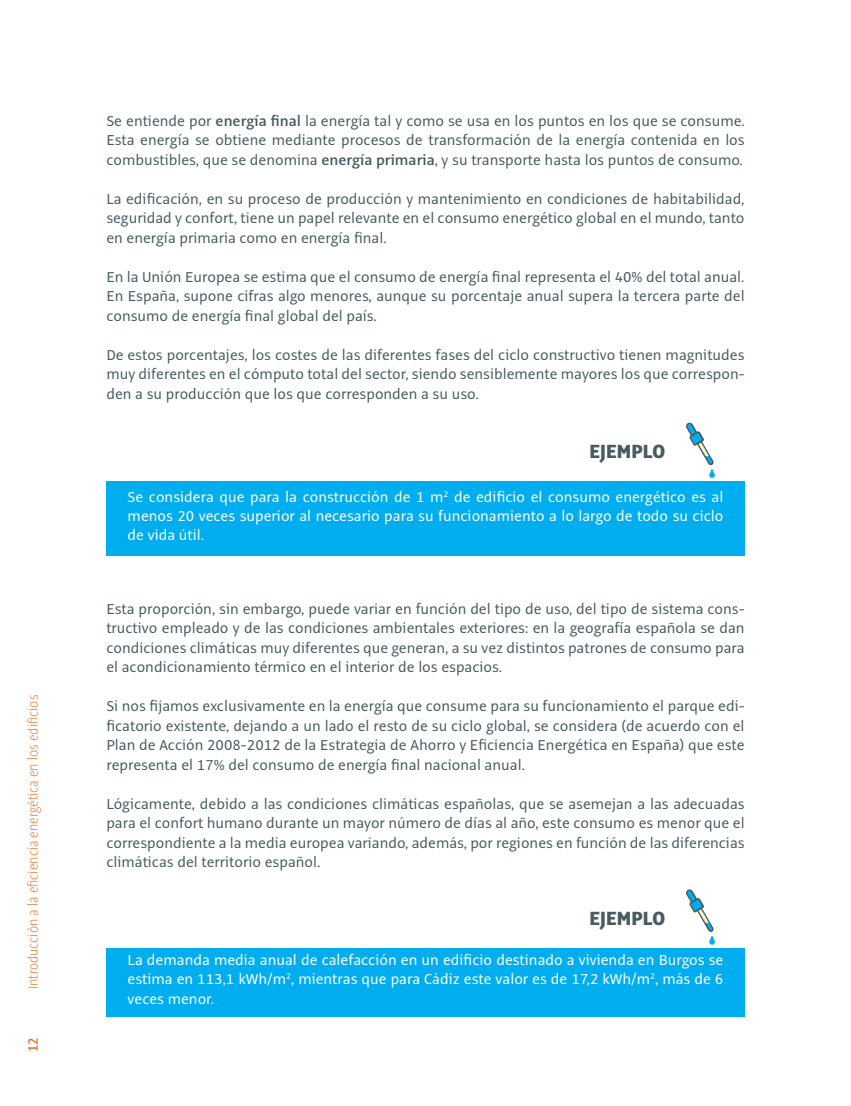
<style>
.page{position:relative;width:851px;height:1106px;background:#fff}
.page>*{position:absolute;margin:0;border:0;box-sizing:border-box;transform-origin:0 0}
.t1{font:800 21px "Alto Pro Con";color:#485b60}
.t2{font:15.75px/19.5px "Alto Pro";color:#485b60;text-align:justify}
.t3{font:15.75px/18.9px "Alto Pro";color:#fff;text-align:justify}
.t4{font:200 15px "Alto Pro Con";color:#e97427}
.t5{font:600 15px "Alto Pro Con";color:#e97427}
.s1{font-weight:600}
</style>
<div class="page">
<svg style="left:686px;top:889px;width:28px;height:55px"></svg>
<div style="left:106px;top:947px;width:638px;height:69px;background:#00aeef"></div>
<svg style="left:686px;top:422px;width:28px;height:56px"></svg>
<div style="left:106px;top:481px;width:638px;height:74px;background:#00aeef"></div>
<p class="t4" style="left:24px;top:989px;width:296px;rotate:-90deg">Introducción a la eficiencia energética en los edificios</p>
<p class="t5" style="left:24px;top:1051px;width:16px;rotate:-90deg">12</p>
<p class="t2" style="left:106px;top:111px;width:639px">Se entiende por <span class="s1">energía final</span> la energía tal y como se usa en los puntos en los que se consume.<br>Esta energía se obtiene mediante procesos de transformación de la energía contenida en los combustibles, que se denomina <span class="s1">energía primaria</span>, y su transporte hasta los puntos de consumo.</p>
<p class="t2" style="left:106px;top:189px;width:639px">La edificación, en su proceso de producción y mantenimiento en condiciones de habitabilidad, seguridad y confort, tiene un papel relevante en el consumo energético global en el mundo, tanto en energía primaria como en energía final.</p>
<p class="t2" style="left:106px;top:267px;width:639px">En la Unión Europea se estima que el consumo de energía final representa el 40% del total anual.<br>En España, supone cifras algo menores, aunque su porcentaje anual supera la tercera parte del consumo de energía final global del país.</p>
<p class="t2" style="left:106px;top:345px;width:639px">De estos porcentajes, los costes de las diferentes fases del ciclo constructivo tienen magnitudes muy diferentes en el cómputo total del sector, siendo sensiblemente mayores los que correspon&shy;den a su producción que los que corresponden a su uso.</p>
<h1 class="t1" style="left:589px;top:438px;width:77px">EJEMPLO</h1>
<p class="t3" style="left:128px;top:487px;width:597px">Se considera que para la construcción de 1 m<sup>2</sup> de edificio el consumo energético es al menos 20 veces superior al necesario para su funcionamiento a lo largo de todo su ciclo de vida útil.</p>
<p class="t2" style="left:106px;top:599px;width:639px">Esta proporción, sin embargo, puede variar en función del tipo de uso, del tipo de sistema cons&shy;tructivo empleado y de las condiciones ambientales exteriores: en la geografía española se dan condiciones climáticas muy diferentes que generan, a su vez distintos patrones de consumo para el acondicionamiento térmico en el interior de los espacios.</p>
<p class="t2" style="left:106px;top:696px;width:639px">Si nos fijamos exclusivamente en la energía que consume para su funcionamiento el parque edi&shy;ficatorio existente, dejando a un lado el resto de su ciclo global, se considera (de acuerdo con el Plan de Acción 2008-2012 de la Estrategia de Ahorro y Eficiencia Energética en España) que este representa el 17% del consumo de energía final nacional anual.</p>
<p class="t2" style="left:106px;top:794px;width:639px">Lógicamente, debido a las condiciones climáticas españolas, que se asemejan a las adecuadas para el confort humano durante un mayor número de días al año, este consumo es menor que el correspondiente a la media europea variando, además, por regiones en función de las diferencias climáticas del territorio español.</p>
<p class="t1" style="left:589px;top:905px;width:77px">EJEMPLO</p>
<p class="t3" style="left:128px;top:950px;width:597px;line-height:19.5px">La demanda media anual de calefacción en un edificio destinado a vivienda en Burgos se estima en 113,1 kWh/m<sup>2</sup>, mientras que para Cádiz este valor es de 17,2 kWh/m<sup>2</sup>, más de 6 veces menor.</p>
</div>
